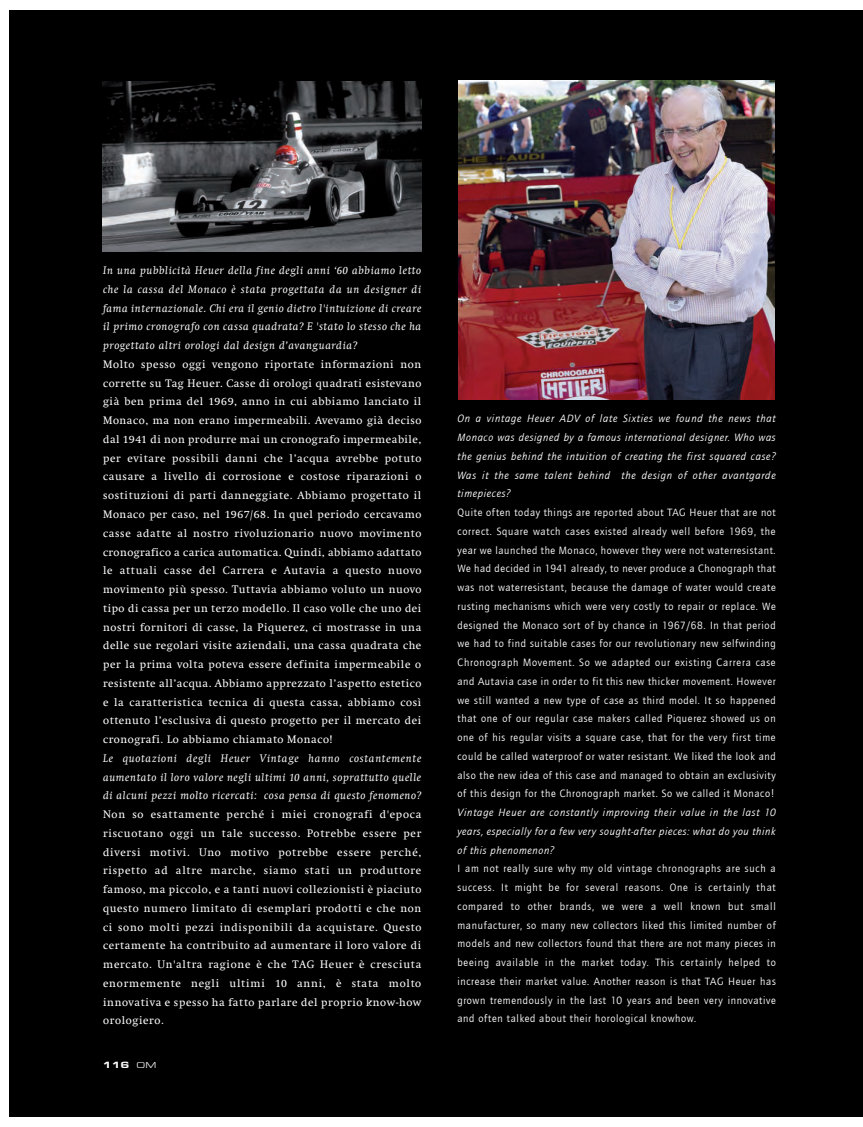
<style>
.page{position:relative;width:863px;height:1127px;background:#fff}
.page>*{position:absolute;margin:0;border:0;box-sizing:border-box;transform-origin:0 0}
.t1{font:11.25px/18.8px "Gerling Swi";letter-spacing:-.005em;color:#fff;text-align:justify}
.t2{font:italic 11.25px/18.8px "Gerling Swi";color:#fff;text-align:justify}
.t3{font:10.88px/18.8px "Gerling Qua";color:#fff;text-align:justify}
.t4{font:italic 10.88px/18.8px "Gerling Qua";color:#fff;text-align:justify}
.t5{font:900 9.38px "Eurostile Extended";color:#fff}
.s1{font-weight:400;font-size:8.75px}
</style>
<div class="page">
<div style="left:9px;top:10px;width:854px;height:1107px;background:#000"></div>
<img style="left:103px;top:82px;width:319px;height:170px">
<img style="left:458px;top:80px;width:316px;height:319px">
<p class="t2" style="left:103px;top:260px;width:321px">In una pubblicità Heuer della fine degli anni ‘60 abbiamo letto che la cassa del Monaco è stata progettata da un designer di fama internazionale. Chi era il genio dietro l'intuizione di creare il primo cronografo con cassa quadrata? E 'stato lo stesso che ha progettato altri orologi dal design d’avanguardia?</p>
<p class="t1" style="left:103px;top:354px;width:320px">Molto spesso oggi vengono riportate informazioni non corrette su Tag Heuer. Casse di orologi quadrati esistevano già ben prima del 1969, anno in cui abbiamo lanciato il Monaco, ma non erano impermeabili. Avevamo già deciso dal 1941 di non produrre mai un cronografo impermeabile, per evitare possibili danni che l’acqua avrebbe potuto causare a livello di corrosione e costose riparazioni o sostituzioni di parti danneggiate. Abbiamo progettato il Monaco per caso, nel 1967/68. In quel periodo cercavamo casse adatte al nostro rivoluzionario nuovo movimento cronografico a carica automatica. Quindi, abbiamo adattato le attuali casse del Carrera e Autavia a questo nuovo movimento più spesso. Tuttavia abbiamo voluto un nuovo tipo di cassa per un terzo modello. Il caso volle che uno dei nostri fornitori di casse, la Piquerez, ci mostrasse in una delle sue regolari visite aziendali, una cassa quadrata che per la prima volta poteva essere definita impermeabile o resistente all’acqua. Abbiamo apprezzato l’aspetto estetico e la caratteristica tecnica di questa cassa, abbiamo così ottenuto l’esclusiva di questo progetto per il mercato dei cronografi. Lo abbiamo chiamato Monaco!</p>
<p class="t2" style="left:103px;top:748px;width:320px">Le quotazioni degli Heuer Vintage hanno costantemente aumentato il loro valore negli ultimi 10 anni, soprattutto quelle di alcuni pezzi molto ricercati: cosa pensa di questo fenomeno?</p>
<p class="t1" style="left:103px;top:804px;width:320px">Non so esattamente perché i miei cronografi d'epoca riscuotano oggi un tale successo. Potrebbe essere per diversi motivi. Uno motivo potrebbe essere perché, rispetto ad altre marche, siamo stati un produttore famoso, ma piccolo, e a tanti nuovi collezionisti è piaciuto questo numero limitato di esemplari prodotti e che non ci sono molti pezzi indisponibili da acquistare. Questo certamente ha contribuito ad aumentare il loro valore di mercato. Un'altra ragione è che TAG Heuer è cresciuta enormemente negli ultimi 10 anni, è stata molto innovativa e spesso ha fatto parlare del proprio know-how orologiero.</p>
<p class="t5" style="left:103px;top:1059px;width:55px">116 <span class="s1">OM</span></p>
<p class="t4" style="left:457px;top:409px;width:320px">On a vintage Heuer ADV of late Sixties we found the news that Monaco was designed by a famous international designer. Who was the genius behind the intuition of creating the first squared case?<br>Was it the same talent behind the design of other avantgarde timepieces?</p>
<p class="t3" style="left:457px;top:502px;width:320px">Quite often today things are reported about TAG Heuer that are not correct. Square watch cases existed already well before 1969, the year we launched the Monaco, however they were not waterresistant.<br>We had decided in 1941 already, to never produce a Chonograph that was not waterresistant, because the damage of water would create rusting mechanisms which were very costly to repair or replace. We designed the Monaco sort of by chance in 1967/68. In that period we had to find suitable cases for our revolutionary new selfwinding Chronograph Movement. So we adapted our existing Carrera case and Autavia case in order to fit this new thicker movement. However we still wanted a new type of case as third model. It so happened that one of our regular case makers called Piquerez showed us on one of his regular visits a square case, that for the very first time could be called waterproof or water resistant. We liked the look and also the new idea of this case and managed to obtain an exclusivity of this design for the Chronograph market. So we called it Monaco!</p>
<p class="t4" style="left:457px;top:802px;width:320px">Vintage Heuer are constantly improving their value in the last 10 years, especially for a few very sought-after pieces: what do you think of this phenomenon?</p>
<p class="t3" style="left:457px;top:859px;width:320px">I am not really sure why my old vintage chronographs are such a success. It might be for several reasons. One is certainly that compared to other brands, we were a well known but small manufacturer, so many new collectors liked this limited number of models and new collectors found that there are not many pieces in beeing available in the market today. This certainly helped to increase their market value. Another reason is that TAG Heuer has grown tremendously in the last 10 years and been very innovative and often talked about their horological knowhow.</p>
</div>
